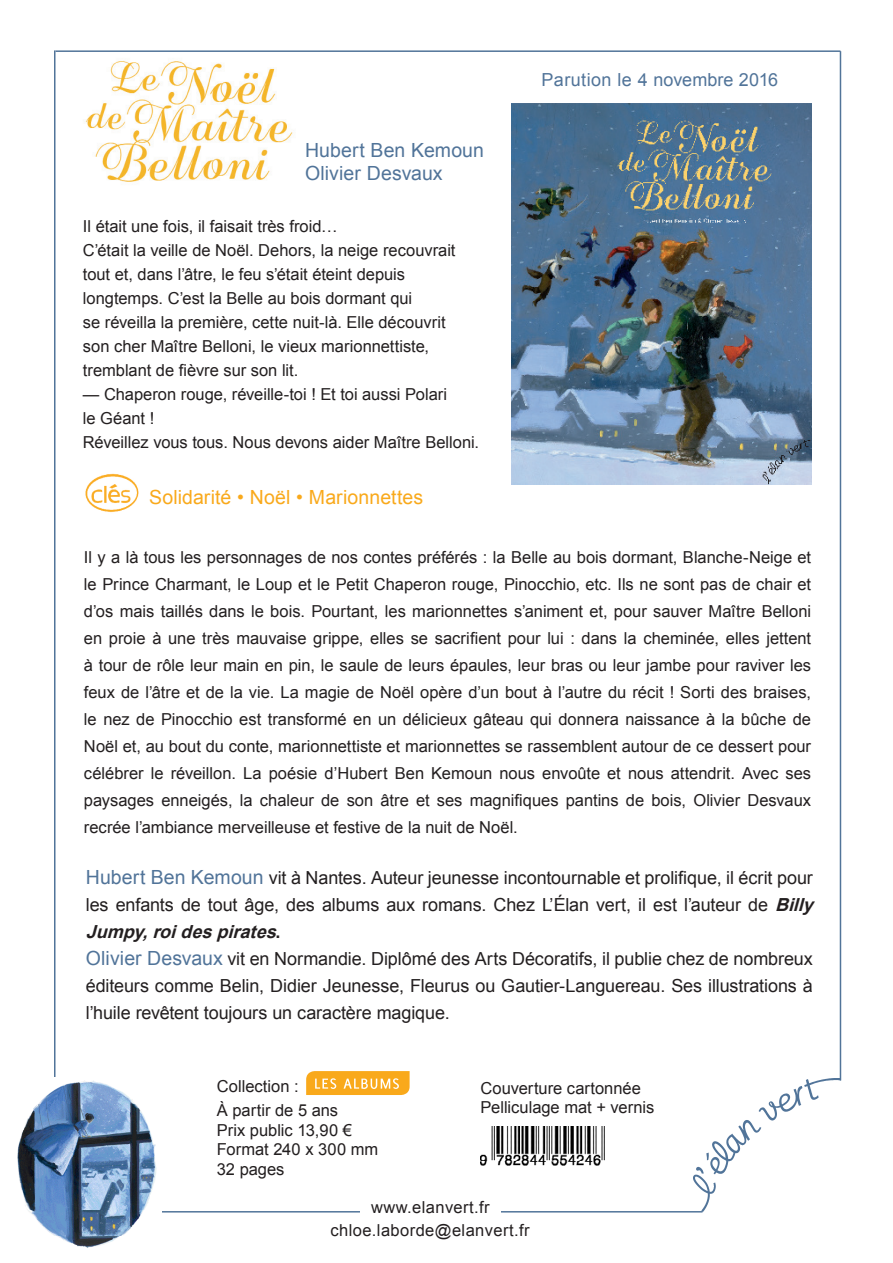
<style>
.page{position:relative;width:893px;height:1263px;background:#fff}
.page>*{position:absolute;margin:0;border:0;box-sizing:border-box;transform-origin:0 0}
.textes{font:19.5px "Arial";letter-spacing:.005em;color:#517499}
.textes-2{font:19.5px "Arial";letter-spacing:.005em;color:#f9a91b}
.textes-3{font:18px/27px "Arial";letter-spacing:-.005em;color:#231f20}
.textes-4{font:18px "Arial";letter-spacing:.005em;color:#517499}
.textes-5{font:16.5px/27px "Arial";color:#231f20;text-align:justify}
.résumé_livre{font:16.5px/24px "Arial";color:#231f20}
.arguments{font:16.5px "Arial";color:#231f20}
.textes-6{font:16.5px "Arial";letter-spacing:.025em;color:#231f20}
.s1{font-size:19.5px;color:#517499}
.s2{font-weight:700;font-style:italic}
.s3{font-weight:700}
</style>
<div class="page">
<img style="left:693px;top:1078px;width:147px;height:133px">
<hr style="left:56px;top:50px;width:784px;height:2px;background:#517499">
<hr style="left:54px;top:1211px;width:648px;height:1px;background:#517499">
<hr style="left:54px;top:50px;width:2px;height:1161px;background:#517499">
<hr style="left:840px;top:51px;width:1px;height:1029px;background:#517499">
<div style="left:360px;top:1196px;width:140px;height:22px;background:#fff"></div>
<img style="left:85px;top:473px;width:54px;height:40px">
<img style="left:480px;top:1127px;width:125px;height:38px">
<img style="left:85px;top:61px;width:208px;height:121px">
<img style="left:511px;top:104px;width:300px;height:381px">
<img style="left:17px;top:1077px;width:144px;height:171px">
<svg style="left:306px;top:1071px;width:104px;height:24px;background:#f9b439"></svg>
<p class="textes" style="left:305px;top:137px;width:180px">Hubert Ben Kemoun</p>
<p class="textes" style="left:305px;top:160px;width:139px">Olivier Desvaux</p>
<p class="résumé_livre" style="left:83px;top:214px;width:256px">Il était une fois, il faisait très froid…</p>
<p class="résumé_livre" style="left:83px;top:238px;width:374px">C’était la veille de Noël. Dehors, la neige recouvrait tout et, dans l’âtre, le feu s’était éteint depuis longtemps. C’est la Belle au bois dormant qui</p>
<p class="résumé_livre" style="left:83px;top:310px;width:364px">se réveilla la première, cette nuit-là. Elle découvrit</p>
<p class="résumé_livre" style="left:83px;top:334px;width:348px">son cher Maître Belloni, le vieux marionnettiste, tremblant de fièvre sur son lit.</p>
<p class="résumé_livre" style="left:83px;top:382px;width:366px">— Chaperon rouge, réveille-toi ! Et toi aussi Polari</p>
<p class="résumé_livre" style="left:83px;top:406px;width:73px">le Géant !</p>
<p class="résumé_livre" style="left:83px;top:430px;width:398px">Réveillez vous tous. Nous devons aider Maître Belloni.</p>
<p class="textes-2" style="left:149px;top:485px;width:275px">Solidarité • Noël • Marionnettes</p>
<p class="textes-4" style="left:541px;top:68px;width:238px">Parution le 4 novembre 2016</p>
<p class="textes-5" style="left:84px;top:544px;width:729px">Il y a là tous les personnages de nos contes préférés : la Belle au bois dormant, Blanche-Neige et le Prince Charmant, le Loup et le Petit Chaperon rouge, Pinocchio, etc. Ils ne sont pas de chair et d’os mais taillés dans le bois. Pourtant, les marionnettes s’animent et, pour sauver Maître Belloni en proie à une très mauvaise grippe, elles se sacrifient pour lui : dans la cheminée, elles jettent à tour de rôle leur main en pin, le saule de leurs épaules, leur bras ou leur jambe pour raviver les feux de l’âtre et de la vie. La magie de Noël opère d’un bout à l’autre du récit ! Sorti des braises, le nez de Pinocchio est transformé en un délicieux gâteau qui donnera naissance à la bûche de Noël et, au bout du conte, marionnettiste et marionnettes se rassemblent autour de ce dessert pour célébrer le réveillon. La poésie d’Hubert Ben Kemoun nous envoûte et nous attendrit. Avec ses paysages enneigés, la chaleur de son âtre et ses magnifiques pantins de bois, Olivier Desvaux recrée l’ambiance merveilleuse et festive de la nuit de Noël.</p>
<p class="textes-3" style="left:86px;top:865px;width:735px"><span class="s1">Hubert Ben Kemoun</span> vit à Nantes. Auteur jeunesse incontournable et prolifique, il écrit pour les enfants de tout âge, des albums aux romans. Chez L’Élan vert, il est l’auteur de <span class="s2">Billy<br>Jumpy,roidespirates</span><span class="s3">.</span></p>
<p class="textes-3" style="left:86px;top:946px;width:729px;text-align:justify"><span class="s1">Olivier Desvaux</span> vit en Normandie. Diplômé des Arts Décoratifs, il publie chez de nombreux éditeurs comme Belin, Didier Jeunesse, Fleurus ou Gautier-Languereau. Ses illustrations à l’huile revêtent toujours un caractère magique.</p>
<p class="arguments" style="left:217px;top:1075px;width:83px">Collection :</p>
<p class="arguments" style="left:217px;top:1099px;width:123px">À partir de 5 ans</p>
<p class="arguments" style="left:217px;top:1119px;width:137px">Prix public 13,90 €</p>
<p class="arguments" style="left:217px;top:1139px;width:163px">Format 240 x 300 mm</p>
<p class="arguments" style="left:217px;top:1158px;width:69px">32 pages</p>
<p class="arguments" style="left:480px;top:1077px;width:162px">Couverture cartonnée</p>
<p class="arguments" style="left:480px;top:1097px;width:175px">Pelliculage mat + vernis</p>
<p class="textes-6" style="left:371px;top:1196px;width:120px">www.elanvert.fr</p>
<p class="textes-6" style="left:330px;top:1219px;width:201px">chloe.laborde@elanvert.fr</p>
</div>
